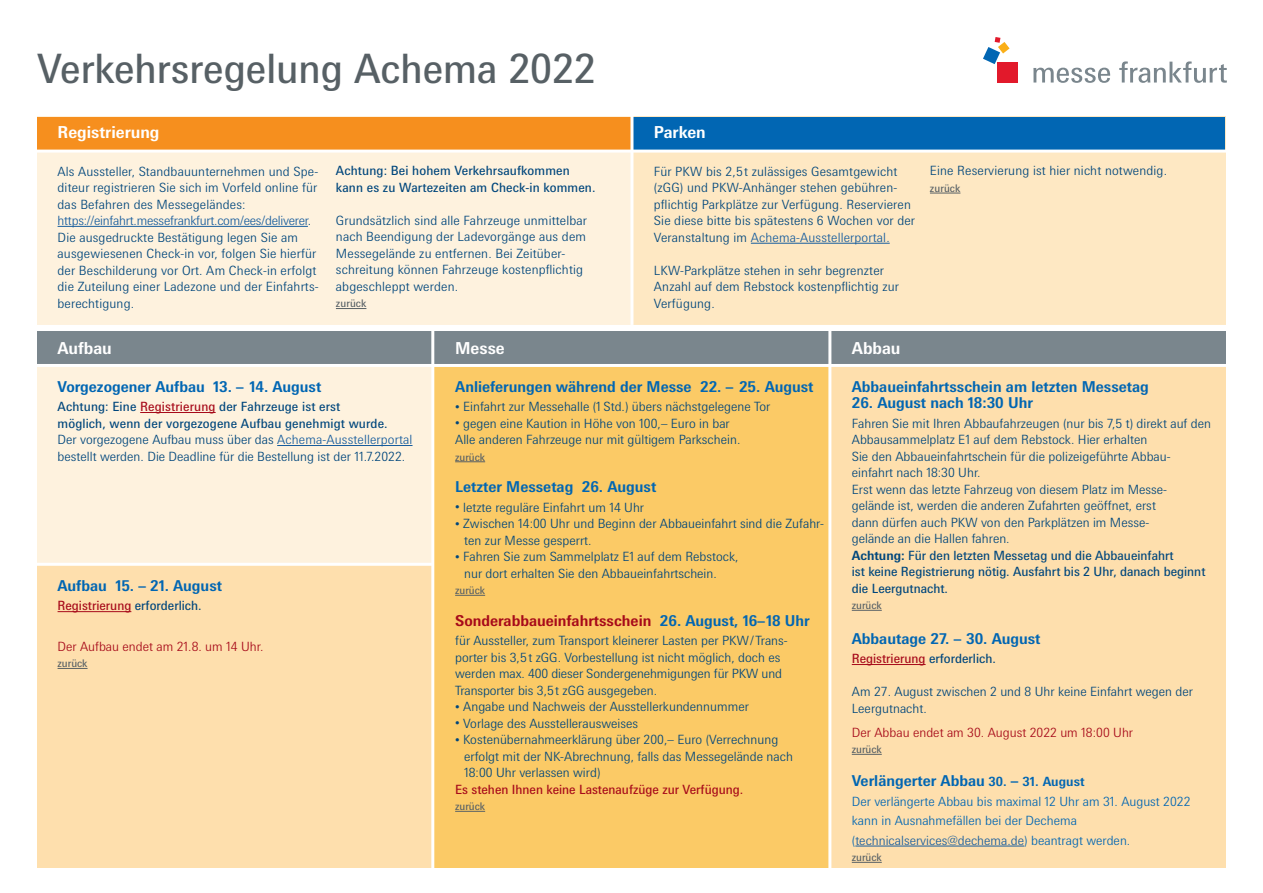
<style>
.page{position:relative;width:1263px;height:893px;background:#fff}
.page>*{position:absolute;margin:0;border:0;box-sizing:border-box;transform-origin:0 0}
.t1{font:40.5px "Messe Univers";color:#576065}
.t2{font:700 16.5px "Messe Univers";color:#fff}
.t3{font:700 15px "Messe Univers";color:#0166b3}
.t4{font:700 15px "Messe Univers";color:#a70a1a}
.t5{font:300 12.75px/16.5px "Messe Univers";color:#00467c}
.t6{font:300 12.75px/19.5px "Messe Univers";color:#0166b3}
.t7{font:12.75px "Messe Univers";color:#a70a1a}
.t8{font:12.75px/16.5px "Messe Univers";letter-spacing:.01em;color:#00467c}
.t9{font:300 12.75px "Messe Univers";color:#a70a1a}
.t10{font:10.5px "Messe Univers";color:#576065}
.s1{color:#175d9e}
.s2{font-weight:400}
.s3{font-weight:400;color:#a70a1a}
.s4{color:#00467c}
.s5{font-size:9px}
.s6{color:#0166b3}
.s7{font-weight:700}
.s8{font-size:12.75px}
</style>
<div class="page">
<div style="left:632px;top:117px;width:593px;height:212px;background:#fee8c3"></div>
<div style="left:830px;top:365px;width:395px;height:503px;background:#fedfad"></div>
<div style="left:433px;top:367px;width:397px;height:501px;background:#fbca66"></div>
<div style="left:37px;top:367px;width:396px;height:197px;background:#fef2de"></div>
<div style="left:37px;top:564px;width:396px;height:304px;background:#fedfad"></div>
<div style="left:830px;top:331px;width:395px;height:36px;background:#7a868d"></div>
<div style="left:433px;top:331px;width:397px;height:36px;background:#7a868d"></div>
<div style="left:37px;top:331px;width:396px;height:34px;background:#7a868d"></div>
<div style="left:37px;top:117px;width:594px;height:212px;background:#fef2de"></div>
<hr style="left:140px;top:412px;width:76px;height:1px;background:#a70a1a">
<hr style="left:277px;top:445px;width:135px;height:1px;background:#175d9e">
<hr style="left:58px;top:611px;width:73px;height:1px;background:#a70a1a">
<hr style="left:58px;top:668px;width:30px;height:1px;background:#576065">
<div style="left:632px;top:117px;width:593px;height:34px;background:#0166b3"></div>
<div style="left:37px;top:117px;width:594px;height:34px;background:#f68f1e"></div>
<hr style="left:455px;top:461px;width:30px;height:1px;background:#576065">
<hr style="left:455px;top:595px;width:30px;height:1px;background:#576065">
<hr style="left:455px;top:811px;width:30px;height:1px;background:#576065">
<hr style="left:852px;top:610px;width:30px;height:1px;background:#576065">
<hr style="left:852px;top:664px;width:73px;height:1px;background:#a70a1a">
<hr style="left:852px;top:754px;width:30px;height:1px;background:#576065">
<hr style="left:855px;top:846px;width:169px;height:1px;background:#175d9e">
<hr style="left:852px;top:862px;width:30px;height:1px;background:#576065">
<hr style="left:828px;top:329px;width:3px;height:551px;background:#fff">
<hr style="left:431px;top:329px;width:3px;height:551px;background:#fff">
<hr style="left:630px;top:103px;width:3px;height:222px;background:#fff">
<div style="left:31px;top:325px;width:1203px;height:6px;background:#fff"></div>
<hr style="left:31px;top:150px;width:1203px;height:3px;background:#fff">
<hr style="left:31px;top:364px;width:1203px;height:3px;background:#fff">
<hr style="left:31px;top:563px;width:402px;height:3px;background:#fff">
<hr style="left:58px;top:226px;width:250px;height:1px;background:#175d9e">
<hr style="left:336px;top:308px;width:30px;height:1px;background:#576065">
<hr style="left:751px;top:243px;width:139px;height:1px;background:#175d9e">
<hr style="left:930px;top:193px;width:30px;height:1px;background:#576065">
<div style="left:997px;top:62px;width:21px;height:21px;background:#e2192b"></div>
<svg style="left:983px;top:37px;width:26px;height:27px"></svg>
<svg style="left:1033px;top:68px;width:77px;height:15px"></svg>
<svg style="left:1119px;top:61px;width:108px;height:22px"></svg>
<h1 class="t1" style="left:37px;top:44px;width:560px">Verkehrsregelung Achema 2022</h1>
<p class="t2" style="left:58px;top:122px;width:103px">Registrierung</p>
<p class="t5" style="left:58px;top:163px;width:263px">Als Aussteller, Standbauunternehmen und Spe&shy;diteur registrieren Sie sich im Vorfeld online für das Befahren des Messegeländes: <span class="s1">https://einfahrt.messefrankfurt.com/ees/deliverer</span>.<br>Die ausgedruckte Bestätigung legen Sie am ausgewiesenen Check-in vor, folgen Sie hierfür der Beschilderung vor Ort. Am Check-in erfolgt die Zuteilung einer Ladezone und der Einfahrts&shy;berechtigung.</p>
<p class="t8" style="left:336px;top:162px;width:261px">Achtung: Bei hohem Verkehrsaufkommen kann es zu Wartezeiten am Check-in kommen.</p>
<p class="t5" style="left:336px;top:212px;width:253px">Grundsätzlich sind alle Fahrzeuge unmittelbar nach Beendigung der Ladevorgänge aus dem Messegelände zu entfernen. Bei Zeitüber&shy;schreitung können Fahrzeuge kostenpflichtig abgeschleppt werden.</p>
<p class="t10" style="left:336px;top:297px;width:32px">zurück</p>
<p class="t2" style="left:654px;top:122px;width:53px">Parken</p>
<p class="t5" style="left:654px;top:163px;width:263px">Für PKW bis 2,5t zulässiges Gesamtgewicht (zGG) und PKW-Anhänger stehen gebühren&shy;pflichtig Parkplätze zur Verfügung. Reservieren Sie diese bitte bis spätestens 6 Wochen vor der Veranstaltung im <span class="s1">Achema-Ausstellerportal.</span></p>
<p class="t5" style="left:654px;top:262px;width:247px">LKW-Parkplätze stehen in sehr begrenzter<br>Anzahl auf dem Rebstock kostenpflichtig zur<br>Verfügung.</p>
<p class="t5" style="left:930px;top:162px;width:239px">Eine Reservierung ist hier nicht notwendig.</p>
<p class="t10" style="left:930px;top:182px;width:32px">zurück</p>
<p class="t2" style="left:58px;top:338px;width:56px">Aufbau</p>
<p class="t3" style="left:58px;top:377px;width:265px">Vorgezogener Aufbau 13. – 14. August</p>
<p class="t5" style="left:58px;top:398px;width:356px"><span class="s2">Achtung: Eine</span> <span class="s3">Registrierung</span> <span class="s2">der Fahrzeuge ist erst<br>möglich, wenn der vorgezogene Aufbau genehmigt wurde.<br></span>Der vorgezogene Aufbau muss über das <span class="s1">Achema-Ausstellerportal </span>bestellt werden. Die Deadline für die Bestellung ist der 11.7.2022.</p>
<p class="t3" style="left:58px;top:576px;width:166px">Aufbau 15. – 21. August</p>
<p class="t7" style="left:58px;top:598px;width:146px">Registrierung <span class="s4">erforderlich.</span></p>
<p class="t9" style="left:58px;top:638px;width:207px">Der Aufbau endet am 21.8. um 14 Uhr.</p>
<p class="t10" style="left:58px;top:657px;width:31px">zurück</p>
<p class="t2" style="left:455px;top:338px;width:51px">Messe</p>
<p class="t3" style="left:455px;top:377px;width:360px">Anlieferungen während der Messe 22. – 25. August</p>
<p class="t5" style="left:455px;top:398px;width:317px"><span class="s5">•</span> Einfahrt zur Messehalle (1 Std.) übers nächstgelegene Tor</p>
<p class="t5" style="left:455px;top:415px;width:287px"><span class="s5">•</span> gegen eine Kaution in Höhe von 100,– Euro in bar<br>Alle anderen Fahrzeuge nur mit gültigem Parkschein.</p>
<p class="t10" style="left:455px;top:450px;width:31px">zurück</p>
<p class="t3" style="left:455px;top:478px;width:203px">Letzter Messetag 26. August</p>
<p class="t5" style="left:455px;top:499px;width:190px"><span class="s5">•</span> letzte reguläre Einfahrt um 14 Uhr</p>
<p class="t5" style="left:464px;top:515px;width:361px;text-indent:-9px"><span class="s5">•</span> Zwischen 14:00 Uhr und Beginn der Abbaueinfahrt sind die Zufahr&shy;ten zur Messe gesperrt.</p>
<p class="t5" style="left:464px;top:548px;width:276px;text-indent:-9px"><span class="s5">•</span> Fahren Sie zum Sammelplatz E1 auf dem Rebstock, nur dort erhalten Sie den Abbaueinfahrtschein.</p>
<p class="t10" style="left:455px;top:584px;width:31px">zurück</p>
<p class="t4" style="left:455px;top:611px;width:356px">Sonderabbaueinfahrtsschein <span class="s6">26. August, 16–18 Uhr</span></p>
<p class="t5" style="left:455px;top:632px;width:334px">für Aussteller, zum Transport kleinerer Lasten per PKW/Trans&shy;porter bis 3,5t zGG. Vorbestellung ist nicht möglich, doch es werden max. 400 dieser Sondergenehmigungen für PKW und Transporter bis 3,5t zGG ausgegeben.</p>
<p class="t5" style="left:455px;top:698px;width:295px"><span class="s5">•</span> Angabe und Nachweis der Ausstellerkundennummer</p>
<p class="t5" style="left:455px;top:715px;width:184px"><span class="s5">•</span> Vorlage des Ausstellerausweises</p>
<p class="t5" style="left:464px;top:731px;width:330px;text-indent:-9px"><span class="s5">•</span> Kostenübernahmeerklärung über 200,– Euro (Verrechnung erfolgt mit der NK-Abrechnung, falls das Messegelände nach<br>18:00 Uhr verlassen wird)</p>
<p class="t7" style="left:455px;top:781px;width:290px">Es stehen Ihnen keine Lastenaufzüge zur Verfügung.</p>
<p class="t10" style="left:455px;top:800px;width:31px">zurück</p>
<p class="t2" style="left:852px;top:338px;width:50px">Abbau</p>
<p class="t3" style="left:852px;top:377px;width:299px">Abbaueinfahrtsschein am letzten Messetag</p>
<p class="t3" style="left:852px;top:394px;width:183px">26. August nach 18:30 Uhr</p>
<p class="t5" style="left:852px;top:415px;width:361px">Fahren Sie mit Ihren Abbaufahrzeugen (nur bis 7,5 t) direkt auf den Abbausammelplatz E1 auf dem Rebstock. Hier erhalten<br>Sie den Abbaueinfahrtschein für die polizeigeführte Abbau&shy;einfahrt nach 18:30 Uhr.<br>Erst wenn das letzte Fahrzeug von diesem Platz im Messe&shy;gelände ist, werden die anderen Zufahrten geöffnet, erst<br>dann dürfen auch PKW von den Parkplätzen im Messe-<br>gelände an die Hallen fahren.<br><span class="s7">Achtung:</span> <span class="s2">Für den letzten Messetag und die Abbaueinfahrt<br>ist keine Registrierung nötig. Ausfahrt bis 2 Uhr, danach beginnt die Leergutnacht.</span></p>
<p class="t10" style="left:852px;top:599px;width:31px">zurück</p>
<p class="t3" style="left:852px;top:629px;width:190px">Abbautage 27. – 30. August</p>
<p class="t7" style="left:852px;top:651px;width:146px">Registrierung <span class="s4">erforderlich.</span></p>
<p class="t5" style="left:852px;top:683px;width:343px">Am 27. August zwischen 2 und 8 Uhr keine Einfahrt wegen der<br>Leergutnacht.</p>
<p class="t9" style="left:852px;top:724px;width:283px">Der Abbau endet am 30. August 2022 um 18:00 Uhr</p>
<p class="t10" style="left:852px;top:743px;width:31px">zurück</p>
<p class="t3" style="left:852px;top:772px;width:234px">Verlängerter Abbau <span class="s8">30.</span> – <span class="s8">31. August</span></p>
<p class="t6" style="left:852px;top:791px;width:340px">Der verlängerte Abbau bis maximal 12 Uhr am 31. August 2022 kann in Ausnahmefällen bei der Dechema (<span class="s1">technicalservices@dechema.de</span>) beantragt werden.</p>
<p class="t10" style="left:852px;top:851px;width:31px">zurück</p>
</div>
